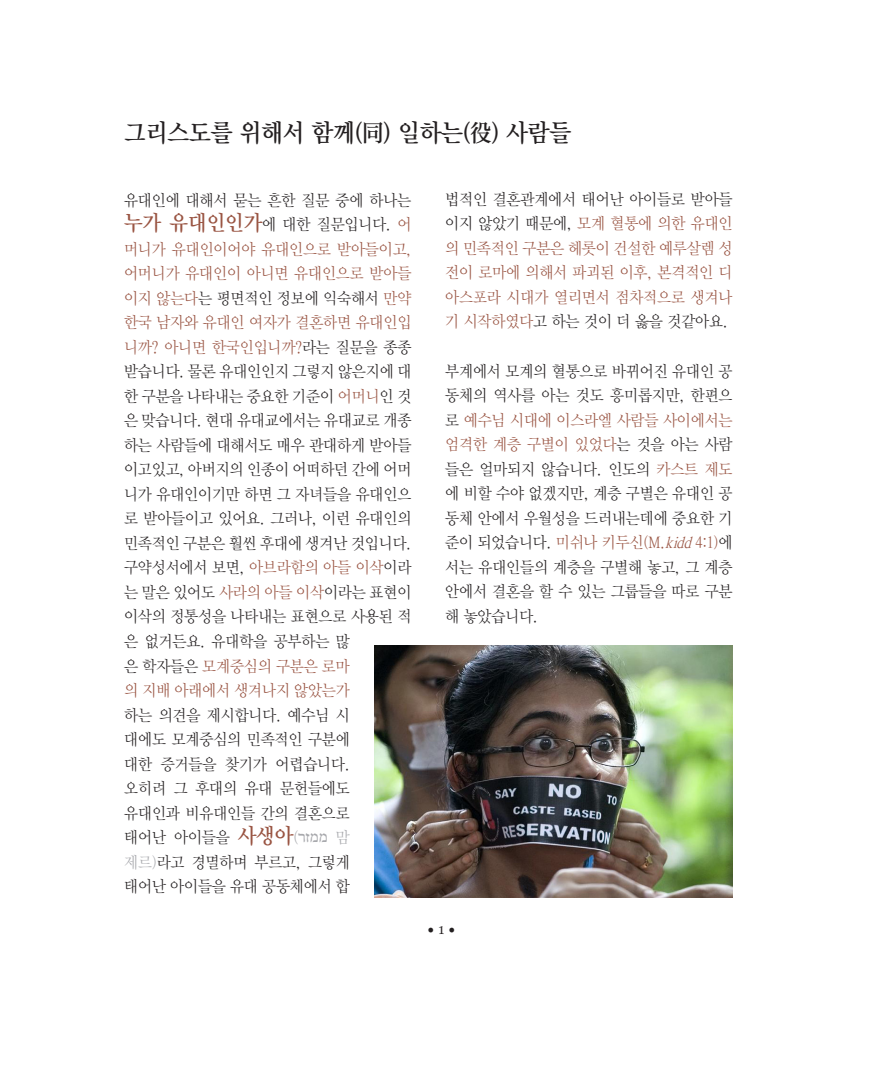
<style>
.page{position:relative;width:882px;height:1071px;background:#fff}
.page>*{position:absolute;margin:0;border:0;box-sizing:border-box;transform-origin:0 0}
.t1{font:24.5px "Y Mj O540";color:#231f20}
.기본스타일{font:15.75px/24.5px "Y Mj O520";color:#231f20;text-align:justify}
.기본스타일-2{font:15.75px/24.5px "Y Mj O520";color:#995442;text-align:justify}
.t2{font:14px "SBL Hebrew";color:#231f20}
.s1{font-family:"Y Mj O540";font-size:21px;color:#995442}
.s2{color:#995442}
.s3{color:#231f20}
.s4{font-style:italic;color:#995442}
.s5{color:#a8a9ad}
.s6{font-family:"SBL Hebrew";color:#a8a9ad}
</style>
<div class="page">
<img style="left:375px;top:646px;width:357px;height:252px">
<p class="t1" style="left:124px;top:120px;width:448px">그리스도를 위해서 함께(同) 일하는(役) 사람들</p>
<p class="기본스타일" style="left:124px;top:188px;width:289px">유대인에 대해서 묻는 흔한 질문 중에 하나는 <span class="s1">누가 유대인인가</span>에 대한 질문입니다. <span class="s2">어 머니가 유대인이어야 유대인으로 받아들이고, 어머니가 유대인이 아니면 유대인으로 받아들 이지 않는다</span>는 평면적인 정보에 익숙해서 <span class="s2">만약 한국 남자와 유대인 여자가 결혼하면 유대인입 니까? 아니면 한국인입니까?</span>라는 질문을 종종 받습니다. 물론 유대인인지 그렇지 않은지에 대 한 구분을 나타내는 중요한 기준이 <span class="s2">어머니</span>인 것 은 맞습니다. 현대 유대교에서는 유대교로 개종 하는 사람들에 대해서도 매우 관대하게 받아들 이고있고, 아버지의 인종이 어떠하던 간에 어머 니가 유대인이기만 하면 그 자녀들을 유대인으 로 받아들이고 있어요. 그러나, 이런 유대인의 민족적인 구분은 훨씬 후대에 생겨난 것입니다. 구약성서에서 보면, <span class="s2">아브라함의 아들 이삭</span>이라 는 말은 있어도 <span class="s2">사라의 아들 이삭</span>이라는 표현이 이삭의 정통성을 나타내는 표현으로 사용된 적</p>
<p class="기본스타일-2" style="left:445px;top:187px;width:289px"><span class="s3">법적인 결혼관계에서 태어난 아이들로 받아들 이지 않았기 때문에,</span> 모계 혈통에 의한 유대인 의 민족적인 구분은 헤롯이 건설한 예루살렘 성 전이 로마에 의해서 파괴된 이후, 본격적인 디 아스포라 시대가 열리면서 점차적으로 생겨나 기 시작하였다<span class="s3">고 하는 것이 더 옳을 것같아요.</span></p>
<p class="기본스타일" style="left:445px;top:359px;width:289px">부계에서 모계의 혈통으로 바뀌어진 유대인 공 동체의 역사를 아는 것도 흥미롭지만, 한편으 로 <span class="s2">예수님 시대에 이스라엘 사람들 사이에서는 엄격한 계층 구별이 있었다</span>는 것을 아는 사람 들은 얼마되지 않습니다. 인도의 <span class="s2">카스트 제도 </span>에 비할 수야 없겠지만, 계층 구별은 유대인 공 동체 안에서 우월성을 드러내는데에 중요한 기 준이 되었습니다. <span class="s2">미쉬나 키두신(M.</span><span class="s4">kidd</span><span class="s2">4:1)</span>에 서는 유대인들의 계층을 구별해 놓고, 그 계층 안에서 결혼을 할 수 있는 그룹들을 따로 구분 해 놓았습니다.</p>
<p class="기본스타일" style="left:124px;top:629px;width:227px">은 없거든요. 유대학을 공부하는 많 은 학자들은 <span class="s2">모계중심의 구분은 로마 의 지배 아래에서 생겨나지 않았는가 </span>하는 의견을 제시합니다. 예수님 시 대에도 모계중심의 민족적인 구분에 대한 증거들을 찾기가 어렵습니다. 오히려 그 후대의 유대 문헌들에도 유대인과 비유대인들 간의 결혼으로 태어난 아이들을 <span class="s1">사생아</span><span class="s5">(</span> <span class="s6">ממזר</span></p>
<p class="기본스타일" style="left:124px;top:825px;width:227px;text-indent:212px"><span class="s5">맘 제르)</span>라고 경멸하며 부르고, 그렇게 태어난 아이들을 유대 공동체에서 합</p>
<p class="t2" style="left:428px;top:920px;width:29px">• 1 •</p>
</div>
